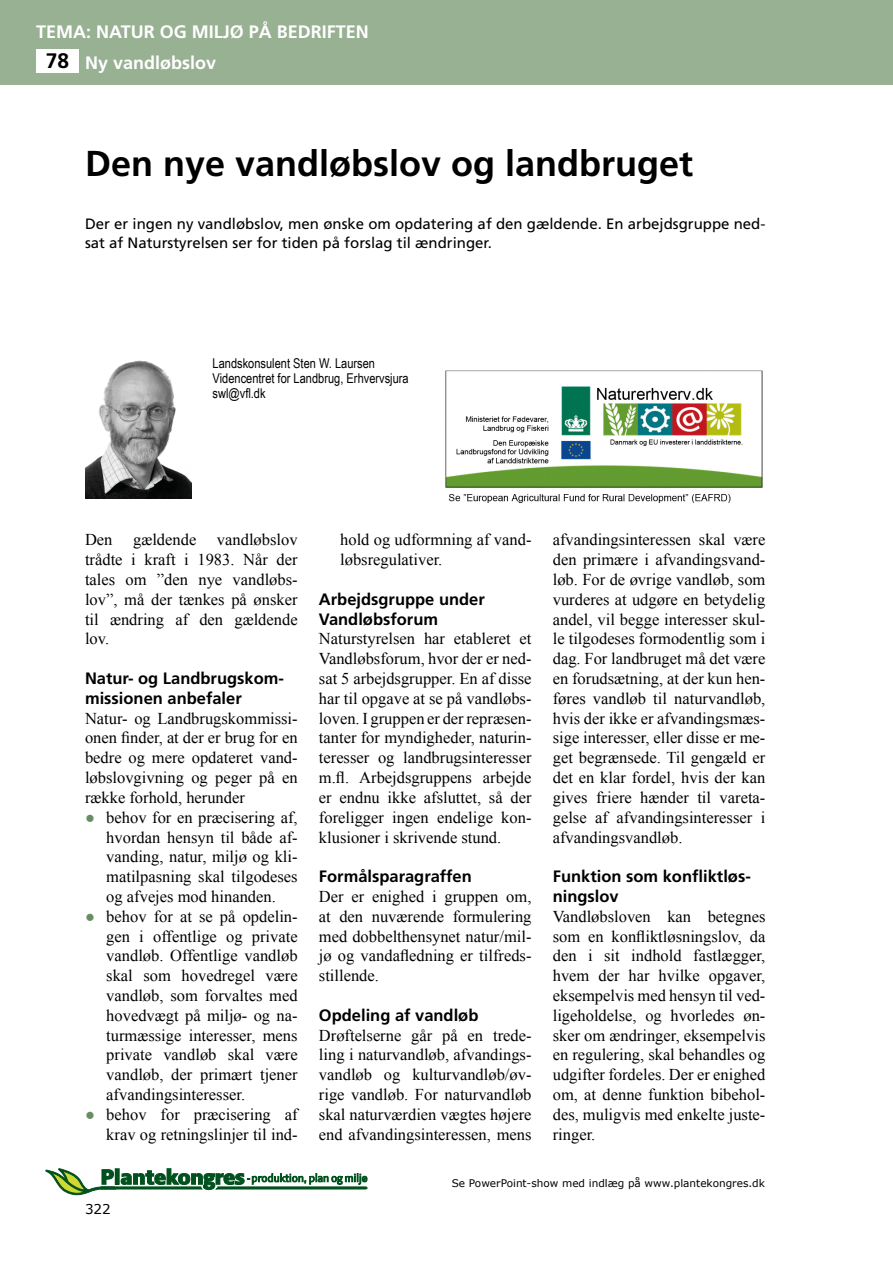
<style>
.page{position:relative;width:893px;height:1263px;background:#fff}
.page>*{position:absolute;margin:0;border:0;box-sizing:border-box;transform-origin:0 0}
.t1{font:700 36px "Frutiger";color:#000}
.t2{font:700 18px "Frutiger";color:#fff}
.t3{font:16.5px/19.8px "Times New Roman";color:#000;text-align:justify}
.t4{font:700 16.5px/19.8px "Frutiger";color:#000}
.t5{font:15px/19.8px "Frutiger";color:#000}
.t6{font:13.5px/15px "Arial Narrow";color:#000}
.t7{font:13.5px "Verdana";color:#000}
.t8{font:10.5px "Verdana";color:#000}
.s1{font-size:21px;color:#000}
.s2{font-family:"Georgia";color:#688d63}
</style>
<div class="page">
<div style="left:0;top:0;width:893px;height:84px;background:#97b192"></div>
<svg style="left:46px;top:1168px;width:321px;height:27px"></svg>
<div style="left:36px;top:49px;width:43px;height:23px;background:#fff"></div>
<img style="left:85px;top:360px;width:106px;height:138px">
<img style="left:445px;top:370px;width:318px;height:133px">
<p class="t2" style="left:36px;top:22px;width:334px">TEMA: NATUR OG MILJØ PÅ BEDRIFTEN</p>
<p class="t2" style="left:46px;top:52px;width:172px"><span class="s1">78</span> Ny vandløbslov</p>
<h1 class="t1" style="left:85px;top:142px;width:610px">Den nye vandløbslov og landbruget</h1>
<p class="t5" style="left:85px;top:214px;width:682px">Der er ingen ny vandløbslov, men ønske om opdatering af den gældende. En arbejdsgruppe ned&shy;sat af Naturstyrelsen ser for tiden på forslag til ændringer.</p>
<p class="t6" style="left:213px;top:356px;width:198px">Landskonsulent Sten W. Laursen<br>Videncentret for Landbrug, Erhvervsjura swl@vfl.dk</p>
<p class="t3" style="left:85px;top:530px;width:214px">Den gældende vandløbslov trådte i kraft i 1983. Når der tales om ”den nye vandløbs&shy;lov”, må der tænkes på ønsker til ændring af den gældende lov.</p>
<p class="t4" style="left:85px;top:668px;width:200px">Natur- og Landbrugskom&shy;missionen anbefaler</p>
<p class="t3" style="left:85px;top:708px;width:214px">Natur- og Landbrugskommissi&shy;onen finder, at der er brug for en bedre og mere opdateret vand&shy;løbslovgivning og peger på en række forhold, herunder</p>
<p class="t3" style="left:106px;top:807px;width:193px;text-indent:-21px"><span class="s2">●</span> behov for en præcisering af, hvordan hensyn til både af&shy;vanding, natur, miljø og kli&shy;matilpasning skal tilgodeses og afvejes mod hinanden.</p>
<p class="t3" style="left:106px;top:906px;width:193px;text-indent:-21px"><span class="s2">●</span> behov for at se på opdelin&shy;gen i offentlige og private vandløb. Offentlige vandløb skal som hovedregel være vandløb, som forvaltes med hovedvægt på miljø- og na&shy;turmæssige interesser, mens private vandløb skal være vandløb, der primært tjener afvandingsinteresser.</p>
<p class="t3" style="left:85px;top:1104px;width:214px;text-align:right"><span class="s2">●</span> behov for præcisering af krav og retningslinjer til ind-</p>
<p class="t3" style="left:340px;top:530px;width:193px">hold og udformning af vand&shy;løbsregulativer.</p>
<p class="t4" style="left:319px;top:589px;width:167px">Arbejdsgruppe under<br>Vandløbsforum</p>
<p class="t3" style="left:319px;top:629px;width:214px">Naturstyrelsen har etableret et Vandløbsforum, hvor der er ned&shy;sat 5 arbejdsgrupper. En af disse har til opgave at se på vandløbs&shy;loven. I gruppen er der repræsen&shy;tanter for myndigheder, naturin&shy;teresser og landbrugsinteresser m.fl. Arbejdsgruppens arbejde er endnu ikke afsluttet, så der foreligger ingen endelige kon&shy;klusioner i skrivende stund.</p>
<p class="t4" style="left:319px;top:866px;width:154px">Formålsparagraffen</p>
<p class="t3" style="left:319px;top:886px;width:214px">Der er enighed i gruppen om, at den nuværende formulering med dobbelthensynet natur/mil&shy;jø og vandafledning er tilfreds&shy;stillende.</p>
<p class="t4" style="left:319px;top:1005px;width:161px">Opdeling af vandløb</p>
<p class="t3" style="left:319px;top:1025px;width:214px">Drøftelserne går på en trede&shy;ling i naturvandløb, afvandings&shy;vandløb og kulturvandløb/øv&shy;rige vandløb. For naturvandløb skal naturværdien vægtes højere end afvandingsinteressen, mens</p>
<p class="t3" style="left:553px;top:530px;width:214px">afvandingsinteressen skal være den primære i afvandingsvand&shy;løb. For de øvrige vandløb, som vurderes at udgøre en betydelig andel, vil begge interesser skul&shy;le tilgodeses formodentlig som i dag. For landbruget må det være en forudsætning, at der kun hen&shy;føres vandløb til naturvandløb, hvis der ikke er afvandingsmæs&shy;sige interesser, eller disse er me&shy;get begrænsede. Til gengæld er det en klar fordel, hvis der kan gives friere hænder til vareta&shy;gelse af afvandingsinteresser i afvandingsvandløb.</p>
<p class="t4" style="left:553px;top:866px;width:200px">Funktion som konfliktløs&shy;ningslov</p>
<p class="t3" style="left:553px;top:906px;width:214px">Vandløbsloven kan betegnes som en konfliktløsningslov, da den i sit indhold fastlægger, hvem der har hvilke opgaver, eksempelvis med hensyn til ved&shy;ligeholdelse, og hvorledes øn&shy;sker om ændringer, eksempelvis en regulering, skal behandles og udgifter fordeles. Der er enighed om, at denne funktion bibehol&shy;des, muligvis med enkelte juste&shy;ringer.</p>
<p class="t7" style="left:85px;top:1200px;width:27px">322</p>
<p class="t8" style="left:452px;top:1176px;width:315px">Se PowerPoint-show med indlæg på www.plantekongres.dk</p>
</div>
